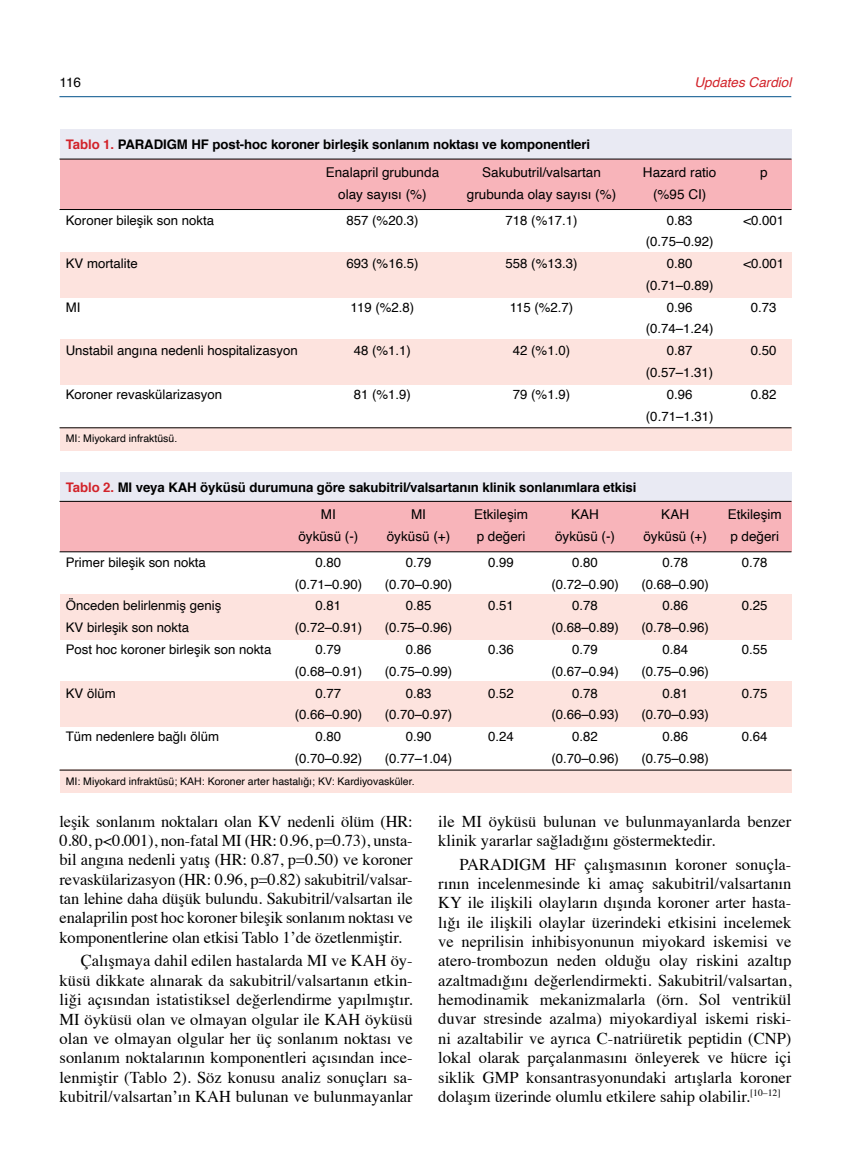
<style>
.page{position:relative;width:851px;height:1170px;background:#fff}
.page>*{position:absolute;margin:0;border:0;box-sizing:border-box;transform-origin:0 0}
.t1{font:16.5px/19.4px "Times";color:#000;text-align:justify}
.t2{font:13.5px "Helvetica";color:#000}
.t3{font:italic 13.5px "Helvetica";color:#d2232a}
.t4{font:13.2px "Helvetica";color:#000}
.t5{font:700 13.2px "Helvetica";letter-spacing:-.005em;color:#000}
.t6{font:10.5px "Helvetica";color:#000}
.s1{color:#d2232a}
</style>
<div class="page">
<hr style="left:59px;top:96px;width:732px;height:1px;background:#00508a">
<div style="left:59px;top:130px;width:732px;height:29px;background:#e9eaf3"></div>
<div style="left:59px;top:159px;width:732px;height:51px;background:#f8b4ba"></div>
<div style="left:59px;top:252px;width:732px;height:46px;background:#fde3de"></div>
<div style="left:59px;top:339px;width:732px;height:46px;background:#fde3de"></div>
<div style="left:59px;top:427px;width:732px;height:24px;background:#fde3de"></div>
<hr style="left:59px;top:159px;width:732px;height:1px;background:#000">
<hr style="left:60px;top:209px;width:731px;height:1px;background:#000">
<hr style="left:59px;top:427px;width:732px;height:1px;background:#000">
<div style="left:59px;top:472px;width:732px;height:29px;background:#e9eaf3"></div>
<div style="left:59px;top:501px;width:732px;height:51px;background:#f8b4ba"></div>
<div style="left:59px;top:594px;width:732px;height:46px;background:#fde3de"></div>
<div style="left:59px;top:681px;width:732px;height:46px;background:#fde3de"></div>
<div style="left:59px;top:769px;width:732px;height:24px;background:#fde3de"></div>
<hr style="left:59px;top:501px;width:732px;height:1px;background:#000">
<hr style="left:60px;top:551px;width:731px;height:1px;background:#000">
<hr style="left:59px;top:769px;width:732px;height:1px;background:#000">
<p class="t2" style="left:60px;top:72px;width:23px">116</p>
<p class="t3" style="left:694px;top:71px;width:98px">Updates Cardiol</p>
<p class="t5" style="left:66px;top:134px;width:526px"><span class="s1">Tablo 1.</span> PARADIGM HF post-hoc koroner birleşik sonlanım noktası ve komponentleri</p>
<p class="t2" style="left:326px;top:162px;width:115px">Enalapril grubunda</p>
<p class="t2" style="left:482px;top:162px;width:120px">Sakubutril/valsartan</p>
<p class="t2" style="left:642px;top:162px;width:75px">Hazard ratio</p>
<p class="t2" style="left:759px;top:162px;width:9px">p</p>
<p class="t2" style="left:338px;top:183px;width:90px">olay sayısı (%)</p>
<p class="t2" style="left:467px;top:183px;width:151px">grubunda olay sayısı (%)</p>
<p class="t2" style="left:653px;top:183px;width:55px">(%95 CI)</p>
<p class="t4" style="left:66px;top:210px;width:150px">Koroner bileşik son nokta</p>
<p class="t4" style="left:346px;top:210px;width:73px">857 (%20.3)</p>
<p class="t4" style="left:505px;top:210px;width:73px">718 (%17.1)</p>
<p class="t4" style="left:666px;top:210px;width:27px">0.83</p>
<p class="t4" style="left:743px;top:210px;width:42px">&lt;0.001</p>
<p class="t4" style="left:645px;top:231px;width:69px">(0.75–0.92)</p>
<p class="t4" style="left:66px;top:253px;width:73px">KV mortalite</p>
<p class="t4" style="left:346px;top:253px;width:73px">693 (%16.5)</p>
<p class="t4" style="left:505px;top:253px;width:73px">558 (%13.3)</p>
<p class="t4" style="left:666px;top:253px;width:27px">0.80</p>
<p class="t4" style="left:743px;top:253px;width:42px">&lt;0.001</p>
<p class="t4" style="left:645px;top:275px;width:69px">(0.71–0.89)</p>
<p class="t4" style="left:66px;top:297px;width:16px">MI</p>
<p class="t4" style="left:350px;top:297px;width:65px">119 (%2.8)</p>
<p class="t4" style="left:509px;top:297px;width:65px">115 (%2.7)</p>
<p class="t4" style="left:666px;top:297px;width:27px">0.96</p>
<p class="t4" style="left:750px;top:297px;width:27px">0.73</p>
<p class="t4" style="left:645px;top:318px;width:69px">(0.74–1.24)</p>
<p class="t4" style="left:66px;top:340px;width:233px">Unstabil angına nedenli hospitalizasyon</p>
<p class="t4" style="left:354px;top:340px;width:59px">48 (%1.1)</p>
<p class="t4" style="left:513px;top:340px;width:59px">42 (%1.0)</p>
<p class="t4" style="left:666px;top:340px;width:27px">0.87</p>
<p class="t4" style="left:750px;top:340px;width:27px">0.50</p>
<p class="t4" style="left:645px;top:362px;width:69px">(0.57–1.31)</p>
<p class="t4" style="left:66px;top:384px;width:158px">Koroner revaskülarizasyon</p>
<p class="t4" style="left:354px;top:384px;width:59px">81 (%1.9)</p>
<p class="t4" style="left:513px;top:384px;width:59px">79 (%1.9)</p>
<p class="t4" style="left:666px;top:384px;width:27px">0.96</p>
<p class="t4" style="left:750px;top:384px;width:27px">0.82</p>
<p class="t4" style="left:645px;top:405px;width:69px">(0.71–1.31)</p>
<p class="t6" style="left:66px;top:430px;width:113px">MI: Miyokard infraktüsü.</p>
<p class="t5" style="left:66px;top:476px;width:572px"><span class="s1">Tablo 2.</span> MI veya KAH öyküsü durumuna göre sakubitril/valsartanın klinik sonlanımlara etkisi</p>
<p class="t2" style="left:321px;top:504px;width:16px">MI</p>
<p class="t2" style="left:411px;top:504px;width:16px">MI</p>
<p class="t2" style="left:474px;top:504px;width:55px">Etkileşim</p>
<p class="t2" style="left:571px;top:504px;width:29px">KAH</p>
<p class="t2" style="left:661px;top:504px;width:29px">KAH</p>
<p class="t2" style="left:727px;top:504px;width:56px">Etkileşim</p>
<p class="t2" style="left:298px;top:525px;width:62px">öyküsü (-)</p>
<p class="t2" style="left:387px;top:525px;width:65px">öyküsü (+)</p>
<p class="t2" style="left:476px;top:525px;width:50px">p değeri</p>
<p class="t2" style="left:555px;top:525px;width:62px">öyküsü (-)</p>
<p class="t2" style="left:643px;top:525px;width:65px">öyküsü (+)</p>
<p class="t2" style="left:730px;top:525px;width:50px">p değeri</p>
<p class="t4" style="left:66px;top:552px;width:142px">Primer bileşik son nokta</p>
<p class="t4" style="left:315px;top:552px;width:27px">0.80</p>
<p class="t4" style="left:405px;top:552px;width:27px">0.79</p>
<p class="t4" style="left:488px;top:552px;width:27px">0.99</p>
<p class="t4" style="left:572px;top:552px;width:27px">0.80</p>
<p class="t4" style="left:662px;top:552px;width:27px">0.78</p>
<p class="t4" style="left:741px;top:552px;width:27px">0.78</p>
<p class="t4" style="left:294px;top:574px;width:69px">(0.71–0.90)</p>
<p class="t4" style="left:384px;top:574px;width:69px">(0.70–0.90)</p>
<p class="t4" style="left:551px;top:574px;width:69px">(0.72–0.90)</p>
<p class="t4" style="left:641px;top:574px;width:69px">(0.68–0.90)</p>
<p class="t4" style="left:66px;top:595px;width:157px">Önceden belirlenmiş geniş</p>
<p class="t4" style="left:315px;top:595px;width:27px">0.81</p>
<p class="t4" style="left:405px;top:595px;width:27px">0.85</p>
<p class="t4" style="left:488px;top:595px;width:27px">0.51</p>
<p class="t4" style="left:572px;top:595px;width:27px">0.78</p>
<p class="t4" style="left:662px;top:595px;width:27px">0.86</p>
<p class="t4" style="left:741px;top:595px;width:27px">0.25</p>
<p class="t4" style="left:66px;top:617px;width:125px">KV birleşik son nokta</p>
<p class="t4" style="left:294px;top:617px;width:69px">(0.72–0.91)</p>
<p class="t4" style="left:384px;top:617px;width:69px">(0.75–0.96)</p>
<p class="t4" style="left:551px;top:617px;width:69px">(0.68–0.89)</p>
<p class="t4" style="left:641px;top:617px;width:69px">(0.78–0.96)</p>
<p class="t4" style="left:66px;top:639px;width:207px">Post hoc koroner birleşik son nokta</p>
<p class="t4" style="left:315px;top:639px;width:27px">0.79</p>
<p class="t4" style="left:405px;top:639px;width:27px">0.86</p>
<p class="t4" style="left:488px;top:639px;width:27px">0.36</p>
<p class="t4" style="left:572px;top:639px;width:27px">0.79</p>
<p class="t4" style="left:662px;top:639px;width:27px">0.84</p>
<p class="t4" style="left:741px;top:639px;width:27px">0.55</p>
<p class="t4" style="left:294px;top:661px;width:69px">(0.68–0.91)</p>
<p class="t4" style="left:384px;top:661px;width:69px">(0.75–0.99)</p>
<p class="t4" style="left:551px;top:661px;width:69px">(0.67–0.94)</p>
<p class="t4" style="left:641px;top:661px;width:69px">(0.75–0.96)</p>
<p class="t4" style="left:66px;top:682px;width:51px">KV ölüm</p>
<p class="t4" style="left:315px;top:682px;width:27px">0.77</p>
<p class="t4" style="left:405px;top:682px;width:27px">0.83</p>
<p class="t4" style="left:488px;top:682px;width:27px">0.52</p>
<p class="t4" style="left:572px;top:682px;width:27px">0.78</p>
<p class="t4" style="left:662px;top:682px;width:27px">0.81</p>
<p class="t4" style="left:741px;top:682px;width:27px">0.75</p>
<p class="t4" style="left:294px;top:704px;width:69px">(0.66–0.90)</p>
<p class="t4" style="left:384px;top:704px;width:69px">(0.70–0.97)</p>
<p class="t4" style="left:551px;top:704px;width:69px">(0.66–0.93)</p>
<p class="t4" style="left:641px;top:704px;width:69px">(0.70–0.93)</p>
<p class="t4" style="left:66px;top:726px;width:155px">Tüm nedenlere bağlı ölüm</p>
<p class="t4" style="left:315px;top:726px;width:27px">0.80</p>
<p class="t4" style="left:405px;top:726px;width:27px">0.90</p>
<p class="t4" style="left:488px;top:726px;width:27px">0.24</p>
<p class="t4" style="left:572px;top:726px;width:27px">0.82</p>
<p class="t4" style="left:662px;top:726px;width:27px">0.86</p>
<p class="t4" style="left:741px;top:726px;width:27px">0.64</p>
<p class="t4" style="left:294px;top:748px;width:69px">(0.70–0.92)</p>
<p class="t4" style="left:384px;top:748px;width:69px">(0.77–1.04)</p>
<p class="t4" style="left:551px;top:748px;width:69px">(0.70–0.96)</p>
<p class="t4" style="left:641px;top:748px;width:69px">(0.75–0.98)</p>
<p class="t6" style="left:66px;top:772px;width:350px">MI: Miyokard infraktüsü; KAH: Koroner arter hastalığı; KV: Kardiyovasküler.</p>
<p class="t1" style="left:60px;top:810px;width:354px">leşik sonlanım noktaları olan KV nedenli ölüm (HR:<br>0.80, p&lt;0.001), non-fatal MI (HR: 0.96, p=0.73), unsta&shy;bil angına nedenli yatış (HR: 0.87, p=0.50) ve koroner revaskülarizasyon (HR: 0.96, p=0.82) sakubitril/valsar&shy;tan lehine daha düşük bulundu. Sakubitril/valsartan ile enalaprilin post hoc koroner bileşik sonlanım noktası ve komponentlerine olan etkisi Tablo 1’de özetlenmiştir.</p>
<p class="t1" style="left:60px;top:949px;width:354px;text-indent:21px">Çalışmaya dahil edilen hastalarda MI ve KAH öy&shy;küsü dikkate alınarak da sakubitril/valsartanın etkin&shy;liği açısından istatistiksel değerlendirme yapılmıştır.<br>MI öyküsü olan ve olmayan olgular ile KAH öyküsü olan ve olmayan olgular her üç sonlanım noktası ve sonlanım noktalarının komponentleri açısından ince&shy;lenmiştir (Tablo 2). Söz konusu analiz sonuçları sa&shy;kubitril/valsartan’ın KAH bulunan ve bulunmayanlar</p>
<p class="t1" style="left:438px;top:810px;width:354px">ile MI öyküsü bulunan ve bulunmayanlarda benzer klinik yararlar sağladığını göstermektedir.</p>
<p class="t1" style="left:438px;top:853px;width:354px;text-indent:21px">PARADIGM HF çalışmasının koroner sonuçla&shy;rının incelenmesinde ki amaç sakubitril/valsartanın KY ile ilişkili olayların dışında koroner arter hasta&shy;lığı ile ilişkili olaylar üzerindeki etkisini incelemek ve neprilisin inhibisyonunun miyokard iskemisi ve atero-trombozun neden olduğu olay riskini azaltıp azaltmadığını değerlendirmekti. Sakubitril/valsartan, hemodinamik mekanizmalarla (örn. Sol ventrikül duvar stresinde azalma) miyokardiyal iskemi riski&shy;ni azaltabilir ve ayrıca C-natriüretik peptidin (CNP) lokal olarak parçalanmasını önleyerek ve hücre içi siklik GMP konsantrasyonundaki artışlarla koroner dolaşım üzerinde olumlu etkilere sahip olabilir.<sup>[10–12]</sup></p>
</div>
